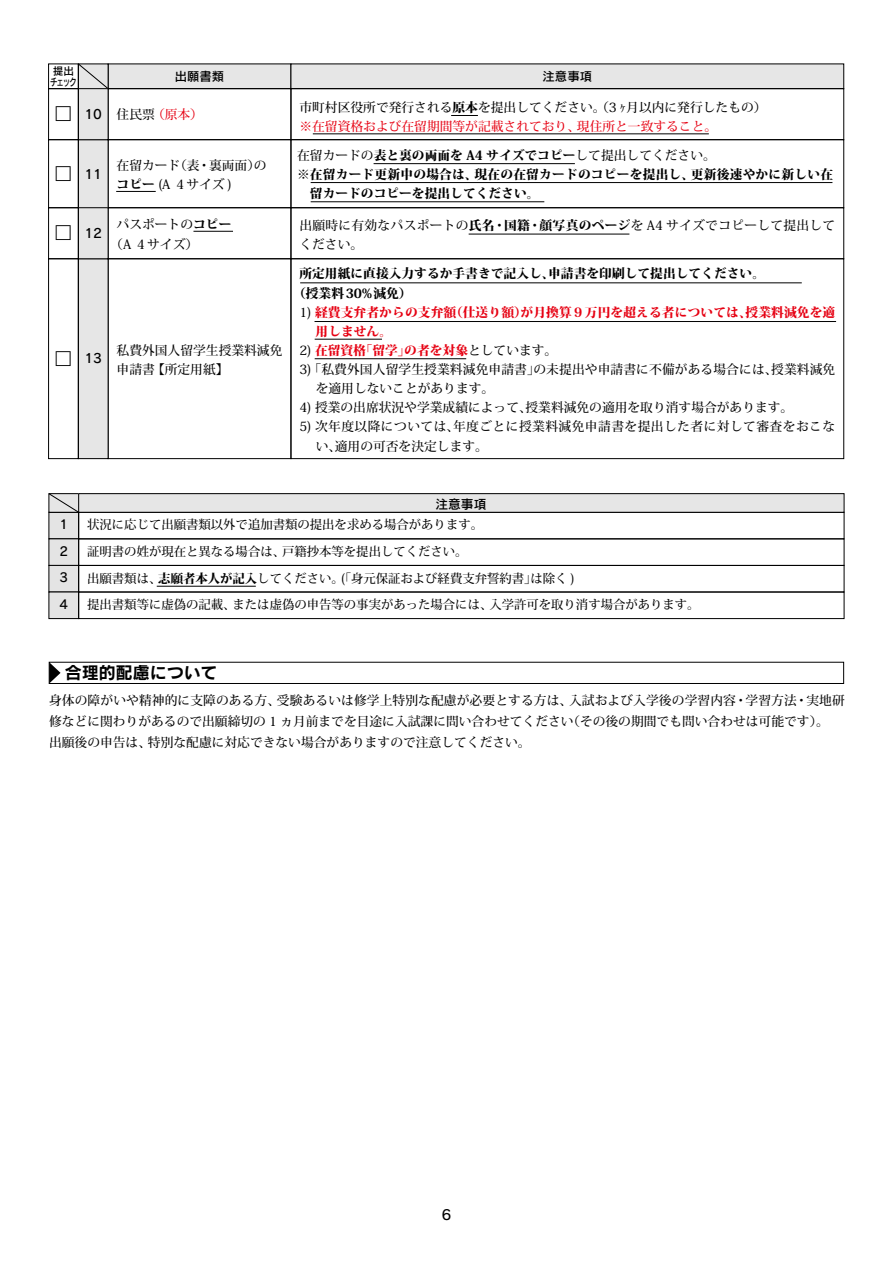
<style>
.page{position:relative;width:893px;height:1263px;background:#fff}
.page>*{position:absolute;margin:0;border:0;box-sizing:border-box;transform-origin:0 0}
.t1{font:16.95px "Rodin Pro B";color:#000}
.t2{font:16.95px "Rodin Pro DB";color:#000}
.t3{font:13.8px "Rodin Pro DB";color:#000}
.t4{font:500 12.75px/19.2px "Koz Min Pro";color:#000}
.t5{font:800 12.75px/19.2px "Koz Min Pro";color:#000}
.t6{font:800 12.75px "Koz Min Pro";letter-spacing:.01em;color:#e60012}
.t7{font:500 12.75px/19.2px "Koz Min Pro";letter-spacing:.035em;color:#000}
.t8{font:500 12.75px "Koz Min Pro";letter-spacing:.02em;color:#000}
.t9{font:500 12.75px "Koz Min Pro";color:#e60012}
.t10{font:12.75px "Rodin Pro DB";color:#000}
.t11{font:500 12.3px "Koz Min Pro";color:#000}
.t12{font:12.3px "Rodin Pro DB";color:#000}
.t13{font:10.65px "Rodin Pro DB";letter-spacing:-.14em;color:#000;scale:.7 1}
.t14{font:10.65px "Rodin Pro DB";letter-spacing:-.14em;color:#000}
.s1{font-weight:800}
.s2{font-weight:500}
.s3{font-weight:500;color:#000}
.s4{font-weight:800;color:#e60012}
</style>
<div class="page">
<div style="left:108px;top:64px;width:183px;height:25px;background:#e6e6e6"></div>
<div style="left:291px;top:64px;width:553px;height:25px;background:#e6e6e6"></div>
<svg style="left:78px;top:63px;width:31px;height:25px"></svg>
<hr style="left:300px;top:283px;width:502px;height:1px;background:#000">
<hr style="left:311px;top:182px;width:521px;height:1px;background:#000">
<hr style="left:311px;top:201px;width:233px;height:1px;background:#000">
<hr style="left:315px;top:321px;width:521px;height:1px;background:#000">
<hr style="left:315px;top:358px;width:151px;height:1px;background:#000">
<hr style="left:374px;top:163px;width:201px;height:1px;background:#000">
<hr style="left:469px;top:234px;width:160px;height:1px;background:#000">
<hr style="left:315px;top:339px;width:67px;height:1px;background:#000">
<hr style="left:157px;top:586px;width:99px;height:1px;background:#000">
<div style="left:48px;top:64px;width:31px;height:25px;border:1px solid #000"></div>
<div style="left:108px;top:258px;width:183px;height:201px;border:1px solid #000"></div>
<div style="left:78px;top:259px;width:30px;height:200px;background:#e6e6e6"></div>
<div style="left:291px;top:258px;width:553px;height:201px;border:1px solid #000"></div>
<div style="left:48px;top:258px;width:31px;height:201px;border:1px solid #000"></div>
<div style="left:108px;top:139px;width:183px;height:69px;border:1px solid #000"></div>
<div style="left:78px;top:140px;width:30px;height:68px;background:#e6e6e6"></div>
<div style="left:48px;top:139px;width:31px;height:69px;border:1px solid #000"></div>
<div style="left:108px;top:207px;width:183px;height:52px;border:1px solid #000"></div>
<div style="left:78px;top:208px;width:30px;height:51px;background:#e6e6e6"></div>
<div style="left:78px;top:207px;width:30px;height:52px;border:1px solid #000"></div>
<div style="left:291px;top:207px;width:553px;height:52px;border:1px solid #000"></div>
<div style="left:48px;top:207px;width:31px;height:52px;border:1px solid #000"></div>
<hr style="left:193px;top:231px;width:40px;height:1px;background:#000">
<hr style="left:116px;top:191px;width:40px;height:1px;background:#000">
<div style="left:49px;top:512px;width:30px;height:27px;background:#e4e4e4"></div>
<div style="left:49px;top:512px;width:30px;height:27px;border:1px solid #000"></div>
<div style="left:78px;top:512px;width:766px;height:27px;border:1px solid #000"></div>
<div style="left:49px;top:539px;width:30px;height:26px;background:#e4e4e4"></div>
<div style="left:49px;top:565px;width:30px;height:27px;background:#e4e4e4"></div>
<div style="left:49px;top:565px;width:30px;height:27px;border:1px solid #000"></div>
<div style="left:78px;top:565px;width:766px;height:27px;border:1px solid #000"></div>
<div style="left:49px;top:592px;width:30px;height:27px;background:#e4e4e4"></div>
<div style="left:49px;top:592px;width:30px;height:27px;border:1px solid #000"></div>
<div style="left:78px;top:592px;width:766px;height:27px;border:1px solid #000"></div>
<div style="left:79px;top:494px;width:765px;height:18px;background:#e6e6e6"></div>
<div style="left:78px;top:493px;width:766px;height:19px;border:1px solid #000"></div>
<svg style="left:48px;top:493px;width:31px;height:20px"></svg>
<div style="left:108px;top:88px;width:183px;height:52px;border:1px solid #000"></div>
<div style="left:78px;top:89px;width:30px;height:51px;background:#e6e6e6"></div>
<div style="left:78px;top:88px;width:30px;height:52px;border:1px solid #000"></div>
<div style="left:291px;top:88px;width:553px;height:52px;border:1px solid #000"></div>
<div style="left:48px;top:88px;width:31px;height:52px;border:1px solid #000"></div>
<svg style="left:451px;top:115px;width:27px;height:1px"></svg>
<hr style="left:313px;top:134px;width:396px;height:1px;background:#000">
<div style="left:49px;top:662px;width:795px;height:22px;border:1px solid #000"></div>
<svg style="left:49px;top:662px;width:12px;height:21px"></svg>
<p class="t14" style="left:53px;top:64px;width:23px">提出</p>
<p class="t13" style="left:50px;top:75px;width:40px">チェック</p>
<p class="t12" style="left:543px;top:68px;width:51px">注意事項</p>
<p class="t12" style="left:175px;top:68px;width:51px">出願書類</p>
<h1 class="t2" style="left:55px;top:103px;width:19px">□</h1>
<p class="t10" style="left:84px;top:106px;width:19px">10</p>
<p class="t9" style="left:152px;top:105px;width:53px">（原本(</p>
<p class="t4" style="left:117px;top:104px;width:40px">住民票</p>
<p class="t4" style="left:299px;top:97px;width:469px">市町村区役所で発行される<span class="s1">原本</span>を提出してください。（3 ケ月以内に発行したもの(</p>
<p class="t9" style="left:299px;top:117px;width:282px">※在留資格および在留期間等が記載されており、</p>
<p class="t9" style="left:577px;top:117px;width:142px">現住所と一致すること。</p>
<h1 class="t2" style="left:55px;top:162px;width:19px">□</h1>
<p class="t10" style="left:84px;top:165px;width:19px">11</p>
<h1 class="t2" style="left:55px;top:222px;width:19px">□</h1>
<p class="t10" style="left:84px;top:225px;width:19px">12</p>
<p class="t4" style="left:174px;top:155px;width:94px">（表・裏両面の）</p>
<p class="t4" style="left:117px;top:155px;width:117px">在留カード<br><span class="s1">コピー</span> A( ４サイズ(</p>
<p class="t4" style="left:110px;top:215px;width:123px;text-indent:6px">パスポートの<span class="s1">コピー</span>（A ４サイズ(</p>
<p class="t5" style="left:691px;top:145px;width:144px;text-indent:-394px"><span class="s2">在留カードの</span>表と裏の両面を A4 サイズでコピー<span class="s2">して提出してください。<br></span>更新後速やかに新しい在</p>
<p class="t5" style="left:475px;top:164px;width:221px">現在の在留カードのコピーを提出し、</p>
<p class="t5" style="left:297px;top:164px;width:244px"><span class="s2">※</span>在留カード更新中の場合は、<br>　留カードのコピーを提出してください。</p>
<p class="t8" style="left:299px;top:216px;width:537px">出願時に有効なパスポートの<span class="s1">氏名・国籍・顔写真のページ</span>を A4 サイズでコピーして提出して</p>
<p class="t4" style="left:299px;top:234px;width:65px">ください。</p>
<p class="t5" style="left:548px;top:263px;width:218px">申請書を印刷して提出してください。</p>
<p class="t5" style="left:293px;top:263px;width:263px;text-indent:6px">所定用紙に直接入力するか手書きで記入し、（授業料30%減免(</p>
<h1 class="t2" style="left:55px;top:347px;width:19px">□</h1>
<p class="t10" style="left:84px;top:350px;width:19px">13</p>
<p class="t4" style="left:152px;top:340px;width:132px;text-indent:-35px">私費外国人留学生授業料減免【所定用紙【</p>
<p class="t4" style="left:117px;top:359px;width:40px">申請書</p>
<p class="t6" style="left:745px;top:302px;width:91px">授業料減免を適</p>
<p class="t6" style="left:520px;top:302px;width:233px">が月換算９万円を超える者については、</p>
<p class="t6" style="left:299px;top:302px;width:158px"><span class="s3">1)</span> 経費支弁者からの支弁額</p>
<p class="t6" style="left:299px;top:322px;width:94px">　用しません。</p>
<p class="t4" style="left:404px;top:340px;width:155px"><span class="s4">の者を対象</span>としています。</p>
<p class="t6" style="left:450px;top:302px;width:78px">（仕送り額）</p>
<p class="t6" style="left:299px;top:341px;width:68px"><span class="s3">2)</span> 在留資格</p>
<p class="t6" style="left:360px;top:341px;width:53px">「留学」</p>
<p class="t4" style="left:299px;top:359px;width:242px">3) 「私費外国人留学生授業料減免申請書」</p>
<p class="t4" style="left:299px;top:378px;width:196px">　を適用しないことがあります。</p>
<p class="t4" style="left:525px;top:398px;width:269px">授業料減免の適用を取り消す場合があります。</p>
<p class="t4" style="left:771px;top:359px;width:66px">授業料減免</p>
<p class="t4" style="left:533px;top:359px;width:246px">の未提出や申請書に不備がある場合には、</p>
<p class="t7" style="left:453px;top:398px;width:384px;text-indent:-154px">4) 授業の出席状況や学業成績によって、<br>年度ごとに授業料減免申請書を提出した者に対して審査をおこな</p>
<p class="t4" style="left:335px;top:417px;width:155px;text-indent:-35px">5) 次年度以降については、<br>適用の可否を決定します。</p>
<p class="t4" style="left:299px;top:436px;width:43px">　い、</p>
<p class="t10" style="left:435px;top:495px;width:53px">注意事項</p>
<p class="t12" style="left:60px;top:516px;width:10px">1</p>
<p class="t11" style="left:87px;top:516px;width:397px">状況に応じて出願書類以外で追加書類の提出を求める場合があります。</p>
<p class="t12" style="left:60px;top:543px;width:10px">2</p>
<p class="t11" style="left:282px;top:543px;width:187px">戸籍抄本等を提出してください。</p>
<p class="t11" style="left:87px;top:543px;width:199px">証明書の姓が現在と異なる場合は、</p>
<p class="t12" style="left:60px;top:570px;width:10px">3</p>
<p class="t11" style="left:158px;top:569px;width:380px"><span class="s1">志願者本人が記入</span>してください。(「身元保証および経費支弁誓約書」</p>
<p class="t11" style="left:87px;top:569px;width:76px">出願書類は、</p>
<p class="t11" style="left:530px;top:569px;width:46px">は除く (</p>
<p class="t12" style="left:60px;top:596px;width:10px">4</p>
<p class="t11" style="left:233px;top:596px;width:261px">または虚偽の申告等の事実があった場合には、</p>
<p class="t11" style="left:87px;top:596px;width:150px">提出書類等に虚偽の記載、</p>
<p class="t11" style="left:489px;top:596px;width:212px">入学許可を取り消す場合があります。</p>
<h1 class="t1" style="left:65px;top:661px;width:155px">合理的配慮について</h1>
<p class="t4" style="left:569px;top:690px;width:277px">入試および入学後の学習内容・学習方法・実地研</p>
<p class="t4" style="left:277px;top:690px;width:297px">受験あるいは修学上特別な配慮が必要とする方は、</p>
<p class="t4" style="left:49px;top:690px;width:233px">身体の障がいや精神的に支障のある方、</p>
<p class="t4" style="left:567px;top:711px;width:263px">（その後の期間でも問い合わせは可能です。(</p>
<p class="t4" style="left:148px;top:710px;width:427px;line-height:21.3px;text-indent:-99px">修などに関わりがあるので出願締切の 1 ヵ月前までを目途に入試課に問い合わせてください特別な配慮に対応できない場合がありますので注意してください。</p>
<p class="t4" style="left:49px;top:732px;width:104px">出願後の申告は、</p>
<p class="t3" style="left:442px;top:1206px;width:11px">6</p>
</div>
